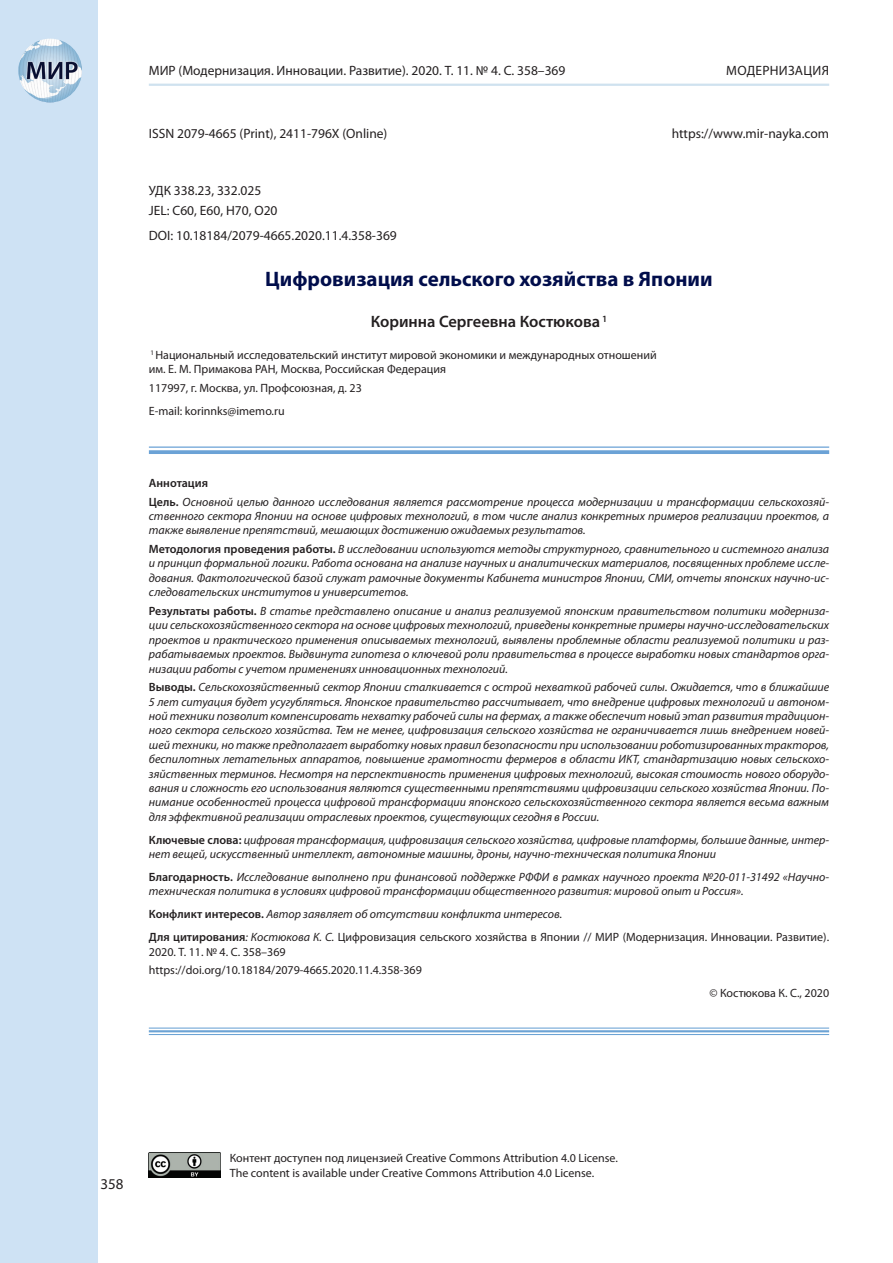
<style>
.page{position:relative;width:893px;height:1263px;background:#fff}
.page>*{position:absolute;margin:0;border:0;box-sizing:border-box;transform-origin:0 0}
.t1{font:700 21px "Myriad Pro";color:#000d4b}
.t2{font:600 16.5px "Myriad Pro";color:#231f20}
.t3{font:15px "Myriad Pro";color:#231f20}
.t4{font:13.5px/20.4px "Myriad Pro";color:#231f20}
.t5{font:13.5px "Myriad Pro";letter-spacing:.02em;color:#231f20}
.t6{font:italic 12px/14.4px "Myriad Pro";color:#231f20}
.t7{font:12px/23px "Myriad Pro";color:#231f20}
.s1{font-weight:600;font-style:normal}
.s2{font-weight:600}
.s3{font-style:italic}
</style>
<div class="page">
<div style="left:0;top:0;width:97px;height:1263px;background:#cee2f4"></div>
<img style="left:18px;top:39px;width:64px;height:63px;border-radius:32px">
<hr style="left:149px;top:84px;width:680px;height:2px;background:#cfe2ef">
<hr style="left:149px;top:446px;width:680px;height:2px;background:#6ba2d6">
<svg style="left:149px;top:450px;width:680px;height:4px;background:#74a8d8"></svg>
<hr style="left:149px;top:1027px;width:680px;height:2px;background:#6ca3d4">
<hr style="left:149px;top:1030px;width:680px;height:2px;background:#6ca3d4">
<hr style="left:149px;top:1034px;width:680px;height:1px;background:#6ca3d4">
<img style="left:149px;top:1152px;width:72px;height:26px">
<p class="t4" style="left:149px;top:60px;width:418px">МИР (Модернизация. Инновации. Развитие). 2020. Т. 11. № 4. С. 358–369</p>
<p class="t5" style="left:726px;top:62px;width:104px">МОДЕРНИЗАЦИЯ</p>
<p class="t4" style="left:149px;top:123px;width:240px">ISSN 2079-4665 (Print), 2411-796X (Online)</p>
<p class="t4" style="left:672px;top:123px;width:159px">https://www.mir-nayka.com</p>
<p class="t4" style="left:149px;top:180px;width:130px">УДК 338.23, 332.025<br>JEL: С60, Е60, H70, O20</p>
<p class="t4" style="left:149px;top:225px;width:249px">DOI: 10.18184/2079-4665.2020.11.4.358-369</p>
<h1 class="t1" style="left:265px;top:266px;width:449px">Цифровизация сельского хозяйства в Японии</h1>
<h2 class="t2" style="left:371px;top:311px;width:238px">Коринна Сергеевна Костюкова <sup>1</sup></h2>
<p class="t7" style="left:149px;top:347px;width:509px;line-height:14.4px"><sup>1</sup> Национальный исследовательский институт мировой экономики и международных отношений им. Е. М. Примакова РАН, Москва, Российская Федерация</p>
<p class="t7" style="left:149px;top:376px;width:214px">117997, г. Москва, ул. Профсоюзная, д. 23<br>E-mail: korinnks@imemo.ru</p>
<p class="t6" style="left:149px;top:473px;width:682px;line-height:18.6px"><span class="s1">Аннотация<br>Цель.</span> Основной целью данного исследования является рассмотрение процесса модернизации и трансформации сельскохозяй-</p>
<p class="t6" style="left:149px;top:509px;width:682px">ственного сектора Японии на основе цифровых технологий, в том числе анализ конкретных примеров реализации проектов, а также выявление препятствий, мешающих достижению ожидаемых результатов.</p>
<p class="t6" style="left:149px;top:542px;width:682px;text-align:justify"><span class="s1">Методология проведения работы.</span> В исследовании используются методы структурного, сравнительного и системного анализа и принцип формальной логики. Работа основана на анализе научных и аналитических материалов, посвященных проблеме иссле&shy;дования. Фактологической базой служат рамочные документы Кабинета министров Японии, СМИ, отчеты японских научно-ис&shy;следовательских институтов и университетов.</p>
<p class="t6" style="left:149px;top:603px;width:682px;text-align:justify"><span class="s1">Результаты работы.</span> В статье представлено описание и анализ реализуемой японским правительством политики модерниза&shy;ции сельскохозяйственного сектора на основе цифровых технологий, приведены конкретные примеры научно-исследовательских проектов и практического применения описываемых технологий, выявлены проблемные области реализуемой политики и раз&shy;рабатываемых проектов. Выдвинута гипотеза о ключевой роли правительства в процессе выработки новых стандартов орга&shy;низации работы с учетом применениях инновационных технологий.</p>
<p class="t6" style="left:149px;top:680px;width:682px;text-align:justify"><span class="s1">Выводы.</span> Сельскохозяйственный сектор Японии сталкивается с острой нехваткой рабочей силы. Ожидается, что в ближайшие 5 лет ситуация будет усугубляться. Японское правительство рассчитывает, что внедрение цифровых технологий и автоном&shy;ной техники позволит компенсировать нехватку рабочей силы на фермах, а также обеспечит новый этап развития традицион&shy;ного сектора сельского хозяйства. Тем не менее, цифровизация сельского хозяйства не ограничивается лишь внедрением новей&shy;шей техники, но также предполагает выработку новых правил безопасности при использовании роботизированных тракторов, беспилотных летательных аппаратов, повышение грамотности фермеров в области ИКТ, стандартизацию новых сельскохо&shy;зяйственных терминов. Несмотря на перспективность применения цифровых технологий, высокая стоимость нового оборудо&shy;вания и сложность его использования являются существенными препятствиями цифровизации сельского хозяйства Японии. По&shy;нимание особенностей процесса цифровой трансформации японского сельскохозяйственного сектора является весьма важным для эффективной реализации отраслевых проектов, существующих сегодня в России.</p>
<p class="t6" style="left:149px;top:832px;width:682px"><span class="s1">Ключевые слова:</span> цифровая трансформация, цифровизация сельского хозяйства, цифровые платформы, большие данные, интер&shy;нет вещей, искусственный интеллект, автономные машины, дроны, научно-техническая политика Японии</p>
<p class="t6" style="left:149px;top:870px;width:682px"><span class="s1">Благодарность.</span> Исследование выполнено при финансовой поддержке РФФИ в рамках научного проекта №20-011-31492 «Научно&shy;техническая политика в условиях цифровой трансформации общественного развития: мировой опыт и Россия».</p>
<p class="t7" style="left:149px;top:903px;width:682px"><span class="s2">Конфликт интересов.</span> <span class="s3">Автор заявляет об отсутствии конфликта интересов.<br></span><span class="s2">Для цитирования</span><span class="s3">: Костюкова К. С.</span> Цифровизация сельского хозяйства в Японии // МИР (Модернизация. Инновации. Развитие).</p>
<p class="t7" style="left:149px;top:942px;width:275px;line-height:18.6px">2020. Т. 11. № 4. С. 358–369 https://doi.org/10.18184/2079-4665.2020.11.4.358-369</p>
<p class="t7" style="left:709px;top:981px;width:121px">© Костюкова К. С., 2020</p>
<p class="t3" style="left:101px;top:1175px;width:25px">358</p>
<p class="t7" style="left:230px;top:1150px;width:390px;line-height:15px">Контент доступен под лицензией Creative Commons Attribution 4.0 License.<br>The content is available under Creative Commons Attribution 4.0 License.</p>
</div>
